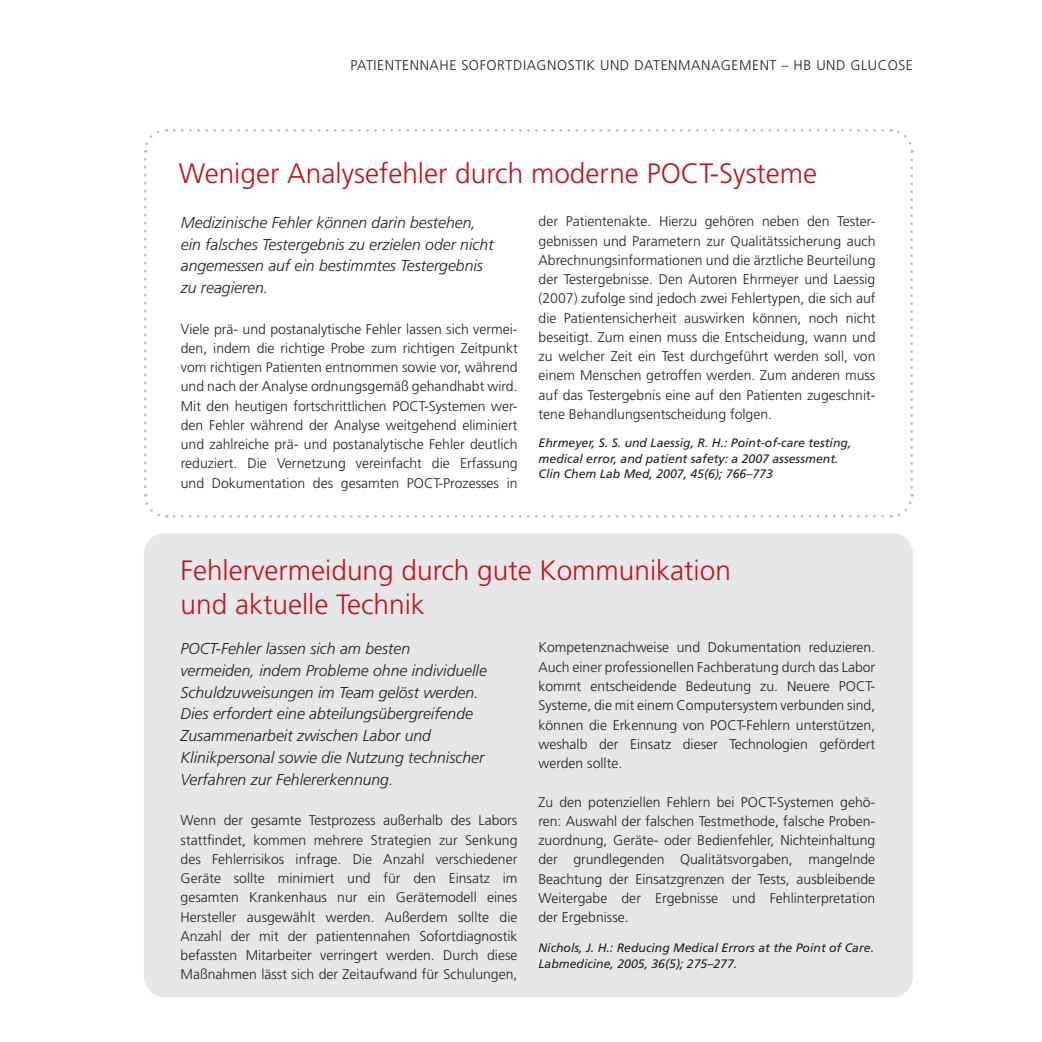
<style>
.page{position:relative;width:1042px;height:1042px;background:#fff}
.page>*{position:absolute;margin:0;border:0;box-sizing:border-box;transform-origin:0 0}
.t1{font:300 28px/33.6px "Frutiger LT Std";color:#c4121a}
.t2{font:italic 300 15.75px/21.9px "Frutiger LT Std";color:#231f20}
.t3{font:300 14px/19.2px "Frutiger LT Std";color:#231f20;text-align:justify}
.t4{font:300 14px "Frutiger LT Std";letter-spacing:.04em;color:#231f20}
.t5{font:italic 12.25px/15.8px "Frutiger LT Std";color:#231f20}
</style>
<div class="page">
<svg style="left:144px;top:159px;width:23px;height:359px"></svg>
<svg style="left:174px;top:494px;width:740px;height:24px"></svg>
<svg style="left:890px;top:129px;width:23px;height:358px"></svg>
<svg style="left:144px;top:129px;width:739px;height:24px"></svg>
<div style="left:144px;top:533px;width:769px;height:464px;background:#e6e7e9;border-radius:21px"></div>
<p class="t4" style="left:350px;top:57px;width:564px">PATIENTENNAHE SOFORTDIAGNOSTIK UND DATENMANAGEMENT – HB UND GLUCOSE</p>
<p class="t1" style="left:179px;top:156px;width:640px">Weniger Analysefehler durch moderne POCT-Systeme</p>
<p class="t2" style="left:181px;top:211px;width:314px">Medizinische Fehler können darin bestehen, ein falsches Testergebnis zu erzielen oder nicht angemessen auf ein bestimmtes Testergebnis zu reagieren.</p>
<p class="t3" style="left:181px;top:319px;width:338px">Viele prä- und postanalytische Fehler lassen sich vermei&shy;den, indem die richtige Probe zum richtigen Zeitpunkt vom richtigen Patienten entnommen sowie vor, während und nach der Analyse ordnungsgemäß gehandhabt wird.<br>Mit den heutigen fortschrittlichen POCT-Systemen wer&shy;den Fehler während der Analyse weitgehend eliminiert und zahlreiche prä- und postanalytische Fehler deutlich reduziert. Die Vernetzung vereinfacht die Erfassung und Dokumentation des gesamten POCT-Prozesses in</p>
<p class="t3" style="left:538px;top:212px;width:338px">der Patientenakte. Hierzu gehören neben den Tester&shy;gebnissen und Parametern zur Qualitätssicherung auch Abrechnungsinformationen und die ärztliche Beurteilung der Testergebnisse. Den Autoren Ehrmeyer und Laessig (2007) zufolge sind jedoch zwei Fehlertypen, die sich auf die Patientensicherheit auswirken können, noch nicht beseitigt. Zum einen muss die Entscheidung, wann und zu welcher Zeit ein Test durchgeführt werden soll, von einem Menschen getroffen werden. Zum anderen muss auf das Testergebnis eine auf den Patienten zugeschnit&shy;tene Behandlungsentscheidung folgen.</p>
<p class="t5" style="left:538px;top:435px;width:314px">Ehrmeyer, S. S. und Laessig, R. H.: Point-of-care testing, medical error, and patient safety: a 2007 assessment.<br>Clin Chem Lab Med, 2007, 45(6); 766–773</p>
<p class="t1" style="left:181px;top:554px;width:552px">Fehlervermeidung durch gute Kommunikation und aktuelle Technik</p>
<p class="t2" style="left:181px;top:637px;width:308px">POCT-Fehler lassen sich am besten vermeiden, indem Probleme ohne individuelle Schuldzuweisungen im Team gelöst werden.<br>Dies erfordert eine abteilungsübergreifende Zusammenarbeit zwischen Labor und Klinikpersonal sowie die Nutzung technischer Verfahren zur Fehlererkennung.</p>
<p class="t3" style="left:181px;top:811px;width:338px">Wenn der gesamte Testprozess außerhalb des Labors stattfindet, kommen mehrere Strategien zur Senkung des Fehlerrisikos infrage. Die Anzahl verschiedener Geräte sollte minimiert und für den Einsatz im gesamten Krankenhaus nur ein Gerätemodell eines Hersteller ausgewählt werden. Außerdem sollte die Anzahl der mit der patientennahen Sofortdiagnostik befassten Mitarbeiter verringert werden. Durch diese Maßnahmen lässt sich der Zeitaufwand für Schulungen,</p>
<p class="t3" style="left:538px;top:638px;width:338px">Kompetenznachweise und Dokumentation reduzieren.<br>Auch einer professionellen Fachberatung durch das Labor kommt entscheidende Bedeutung zu. Neuere POCT-Systeme, die mit einem Computersystem verbunden sind, können die Erkennung von POCT-Fehlern unterstützen, weshalb der Einsatz dieser Technologien gefördert werden sollte.</p>
<p class="t3" style="left:538px;top:792px;width:338px">Zu den potenziellen Fehlern bei POCT-Systemen gehö&shy;ren: Auswahl der falschen Testmethode, falsche Proben&shy;zuordnung, Geräte- oder Bedienfehler, Nichteinhaltung der grundlegenden Qualitätsvorgaben, mangelnde Beachtung der Einsatzgrenzen der Tests, ausbleibende Weitergabe der Ergebnisse und Fehlinterpretation der Ergebnisse.</p>
<p class="t5" style="left:538px;top:940px;width:337px">Nichols, J. H.: Reducing Medical Errors at the Point of Care.<br>Labmedicine, 2005, 36(5); 275–277.</p>
</div>
